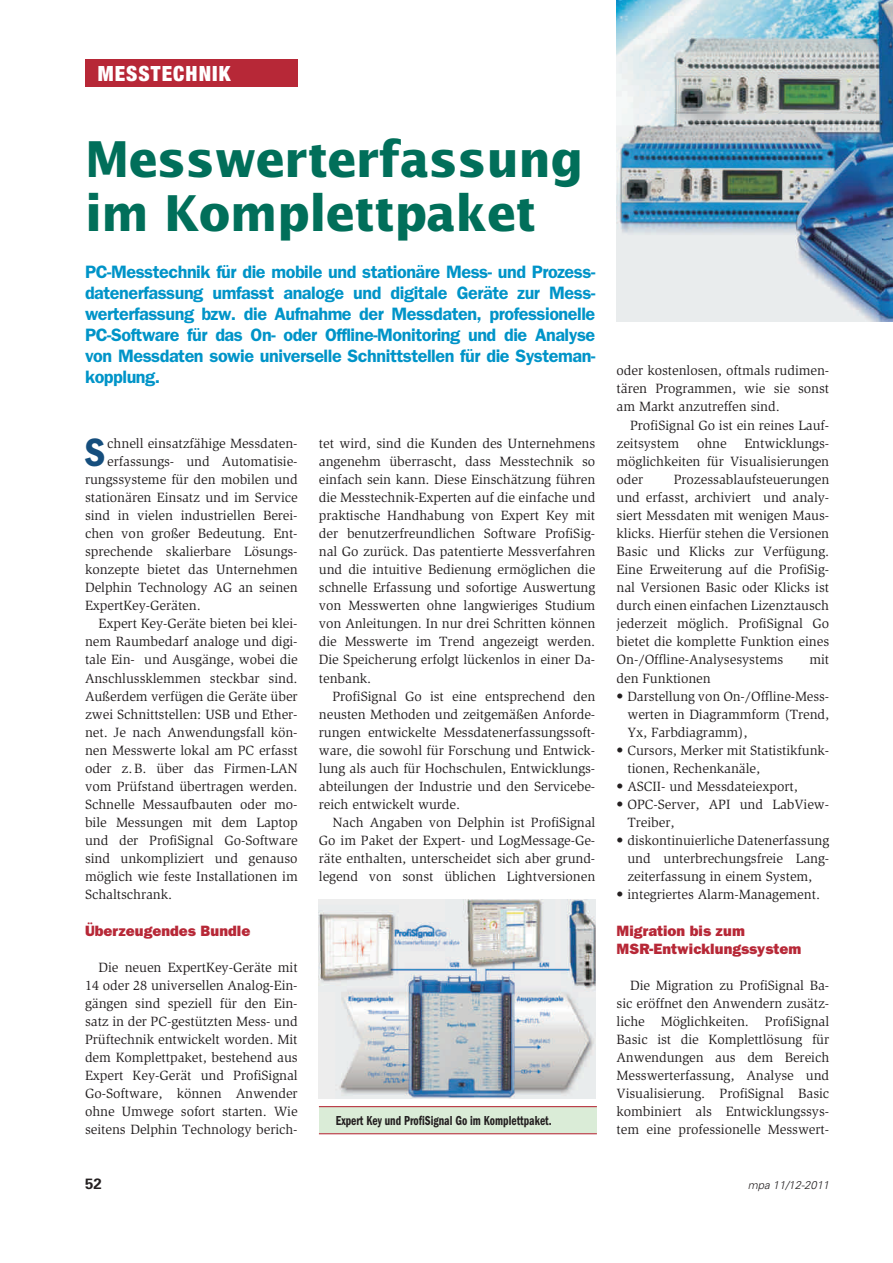
<style>
.page{position:relative;width:893px;height:1263px;background:#fff}
.page>*{position:absolute;margin:0;border:0;box-sizing:border-box;transform-origin:0 0}
.t1{font:700 49.5px/54px "Lucida Sans";letter-spacing:-.01em;color:#016f5a;scale:.95 1}
.t2{font:600 condensed 40.95px "Franklin Gothic";color:#154e7d}
.t3{font:900 condensed 21px "Helvetica Neue";letter-spacing:.05em;color:#fff}
.t4{font:600 18px/21px "Franklin Gothic";letter-spacing:-.025em;color:#0094c8;text-align:justify}
.t5{font:800 15px/18px "Franklin Gothic";color:#b72837}
.t6{font:700 15px "Univers";color:#231f20}
.t7{font:13.8px/18px "Slimbach";letter-spacing:-.005em;color:#231f20;text-align:justify}
.t8{font:600 condensed 13.5px "Franklin Gothic";color:#231f20;scale:.85 1}
.t9{font:italic 300 11.25px "Univers";color:#231f20}
</style>
<div class="page">
<div style="left:85px;top:60px;width:213px;height:27px;background:#b72837"></div>
<div style="left:319px;top:1107px;width:278px;height:27px;background:#daecd7"></div>
<hr style="left:319px;top:1106px;width:278px;height:1px;background:#b72837">
<hr style="left:319px;top:1133px;width:278px;height:1px;background:#b72837">
<img style="left:319px;top:899px;width:276px;height:199px">
<img style="left:616px;top:0;width:277px;height:321px">
<h3 class="t3" style="left:98px;top:62px;width:134px">MESSTECHNIK</h3>
<h1 class="t1" style="left:85px;top:136px;width:526px">Messwerterfassung im Komplettpaket</h1>
<p class="t4" style="left:85px;top:263px;width:512px">PC-Messtechnik für die mobile und stationäre Mess- und Prozess&shy;datenerfassung umfasst analoge und digitale Geräte zur Mess&shy;wert erfassung bzw. die Aufnahme der Messdaten, professionelle PC-Software für das On- oder Offline-Monitoring und die Analyse von Messdaten sowie universelle Schnittstellen für die Systeman&shy;kopplung.</p>
<h2 class="t2" style="left:84px;top:437px;width:22px">S</h2>
<p class="t7" style="left:107px;top:435px;width:192px">chnell einsatzfähige Messdaten-</p>
<p class="t7" style="left:107px;top:453px;width:192px">erfassungs- und Automatisie-</p>
<p class="t7" style="left:85px;top:471px;width:214px">rungssysteme für den mobilen und</p>
<p class="t7" style="left:85px;top:489px;width:214px">stationären Einsatz und im Service</p>
<p class="t7" style="left:85px;top:507px;width:214px">sind in vielen industriellen Berei-</p>
<p class="t7" style="left:85px;top:525px;width:214px">chen von großer Bedeutung. Ent-</p>
<p class="t7" style="left:85px;top:544px;width:214px">sprechende skalierbare Lösungs-</p>
<p class="t7" style="left:85px;top:562px;width:214px">konzepte bietet das Unternehmen</p>
<p class="t7" style="left:85px;top:580px;width:214px">Delphin Technology AG an seinen</p>
<p class="t7" style="left:85px;top:598px;width:117px">ExpertKey-Geräten.</p>
<p class="t7" style="left:99px;top:616px;width:201px">Expert Key-Geräte bieten bei klei-</p>
<p class="t7" style="left:85px;top:634px;width:214px">nem Raumbedarf analoge und digi-</p>
<p class="t7" style="left:85px;top:652px;width:214px">tale Ein- und Ausgänge, wobei die</p>
<p class="t7" style="left:85px;top:670px;width:214px">Anschlussklemmen steckbar sind.</p>
<p class="t7" style="left:85px;top:688px;width:214px">Außerdem verfügen die Geräte über</p>
<p class="t7" style="left:85px;top:706px;width:214px">zwei Schnittstellen: USB und Ether-</p>
<p class="t7" style="left:85px;top:724px;width:214px">net. Je nach Anwendungsfall kön-</p>
<p class="t7" style="left:85px;top:742px;width:214px">nen Messwerte lokal am PC erfasst</p>
<p class="t7" style="left:85px;top:760px;width:214px">oder z. B. über das Firmen-LAN</p>
<p class="t7" style="left:85px;top:778px;width:214px">vom Prüfstand übertragen werden.</p>
<p class="t7" style="left:85px;top:797px;width:214px">Schnelle Messaufbauten oder mo-</p>
<p class="t7" style="left:85px;top:815px;width:214px">bile Messungen mit dem Laptop</p>
<p class="t7" style="left:85px;top:833px;width:214px">und der ProfiSignal Go-Software</p>
<p class="t7" style="left:85px;top:851px;width:214px">sind unkompliziert und genauso</p>
<p class="t7" style="left:85px;top:869px;width:214px">möglich wie feste Installationen im</p>
<p class="t7" style="left:85px;top:887px;width:89px">Schaltschrank.</p>
<p class="t5" style="left:85px;top:922px;width:167px">Überzeugendes Bundle</p>
<p class="t7" style="left:85px;top:959px;width:214px;text-indent:14px">Die neuen ExpertKey-Geräte mit 14 oder 28 universellen Analog-Ein&shy;gängen sind speziell für den Ein&shy;satz in der PC-gestützten Mess- und Prüftechnik entwickelt worden. Mit dem Komplettpaket, bestehend aus Expert Key-Gerät und ProfiSignal Go-Software, können Anwender ohne Umwege sofort starten. Wie seitens Delphin Technology berich-</p>
<p class="t7" style="left:319px;top:435px;width:278px">tet wird, sind die Kunden des Unternehmens angenehm überrascht, dass Messtechnik so einfach sein kann. Diese Einschätzung führen die Messtechnik-Experten auf die einfache und praktische Handhabung von Expert Key mit der benutzerfreundlichen Software ProfiSig&shy;nal Go zurück. Das patentierte Messverfahren und die intuitive Bedienung ermöglichen die schnelle Erfassung und sofortige Auswertung von Messwerten ohne langwieriges Studium von Anleitungen. In nur drei Schritten können die Messwerte im Trend angezeigt werden.<br>Die Speicherung erfolgt lückenlos in einer Da&shy;tenbank.</p>
<p class="t7" style="left:319px;top:688px;width:278px;text-indent:14px">ProfiSignal Go ist eine entsprechend den neusten Methoden und zeitgemäßen Anforde&shy;rungen entwickelte Messdatenerfassungssoft&shy;ware, die sowohl für Forschung und Entwick&shy;lung als auch für Hochschulen, Entwicklungs&shy;abteilungen der Industrie und den Servicebe&shy;reich entwickelt wurde.</p>
<p class="t7" style="left:319px;top:815px;width:278px;text-indent:14px">Nach Angaben von Delphin ist ProfiSignal Go im Paket der Expert- und LogMessage-Ge&shy;räte enthalten, unterscheidet sich aber grund&shy;legend von sonst üblichen Lightversionen</p>
<p class="t8" style="left:336px;top:1116px;width:255px">Expert Key und ProfiSignal Go im Komplettpaket.</p>
<p class="t7" style="left:617px;top:363px;width:214px">oder kostenlosen, oftmals rudimen&shy;tären Programmen, wie sie sonst am Markt anzutreffen sind.</p>
<p class="t7" style="left:617px;top:417px;width:214px;text-indent:14px">ProfiSignal Go ist ein reines Lauf&shy;zeitsystem</p>
<p class="t7" style="left:617px;top:435px;width:214px;text-indent:128px">Entwicklungs&shy;möglichkeiten für Visualisierungen oder</p>
<p class="t7" style="left:697px;top:435px;width:31px">ohne</p>
<p class="t7" style="left:617px;top:471px;width:214px;text-indent:57px">Prozessablaufsteuerungen und erfasst, archiviert und analy&shy;siert Messdaten mit wenigen Maus&shy;klicks. Hierfür stehen die Versionen Basic und Klicks zur Verfügung.<br>Eine Erweiterung auf die ProfiSig&shy;nal Versionen Basic oder Klicks ist durch einen einfachen Lizenztausch jederzeit möglich. ProfiSignal Go bietet die komplette Funktion eines On-/Offline-Analysesystems</p>
<p class="t7" style="left:809px;top:652px;width:21px">mit</p>
<p class="t7" style="left:617px;top:670px;width:96px">den Funktionen</p>
<p class="t7" style="left:627px;top:688px;width:203px;text-indent:-11px">• Darstellung von On-/Offline-Mess&shy;werten in Diagrammform (Trend, Yx, Farbdiagramm),</p>
<p class="t7" style="left:627px;top:742px;width:203px;text-indent:-11px">• Cursors, Merker mit Statistikfunk&shy;tionen, Rechenkanäle,</p>
<p class="t7" style="left:617px;top:778px;width:183px">• ASCII- und Messdateiexport,</p>
<p class="t7" style="left:627px;top:797px;width:203px;text-indent:-11px">• OPC-Server, API und LabView-<br>Treiber,</p>
<p class="t7" style="left:627px;top:833px;width:203px;text-indent:-11px">• diskontinuierliche Datenerfassung und unterbrechungsfreie Lang&shy;zeiterfassung in einem System,</p>
<p class="t7" style="left:617px;top:887px;width:205px">• integriertes Alarm-Management.</p>
<p class="t5" style="left:617px;top:922px;width:186px">Migration bis zum<br>MSR-Entwicklungssystem</p>
<p class="t7" style="left:617px;top:977px;width:214px;text-indent:14px">Die Migration zu ProfiSignal Ba&shy;sic eröffnet den Anwendern zusätz&shy;liche Möglichkeiten. ProfiSignal Basic ist die Komplettlösung für Anwendungen aus dem Bereich Messwerterfassung, Analyse und Visualisierung. ProfiSignal Basic kombiniert als Entwicklungssys&shy;tem eine professionelle Messwert-</p>
<p class="t6" style="left:85px;top:1174px;width:18px">52</p>
<p class="t9" style="left:748px;top:1180px;width:83px">mpa 11/12-2011</p>
</div>
